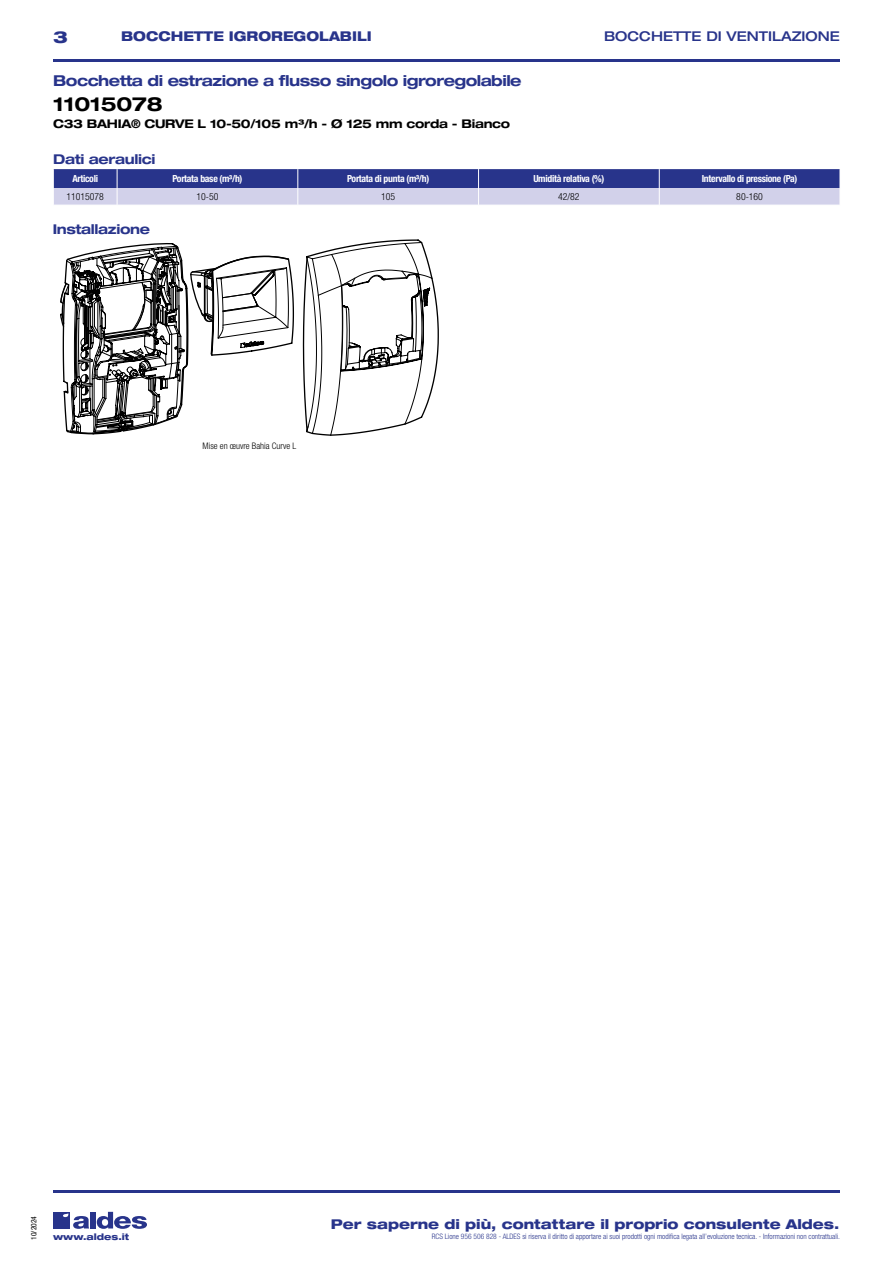
<style>
.page{position:relative;width:893px;height:1263px;background:#fff}
.page>*{position:absolute;margin:0;border:0;box-sizing:border-box;transform-origin:0 0}
.t1{font:700 expanded 19.5px "Helvetica Neue LT Std";letter-spacing:-.01em;color:#000}
.t2{font:800 expanded 16.5px "Helvetica Neue LT Std";color:#28348b}
.t3{font:700 expanded 15px "Helvetica Neue LT Std";letter-spacing:-.035em;color:#28348b}
.t4{font:800 expanded 13.5px "Helvetica Neue LT Std";color:#28348b}
.t5{font:700 expanded 13.5px "Helvetica Neue LT Std";letter-spacing:-.025em;color:#28348b}
.t6{font:800 expanded 13.5px "Helvetica Neue LT Std";color:#28348b;scale:.95 1}
.t7{font:500 expanded 13.5px "Helvetica Neue LT Std";color:#28348b}
.t8{font:700 expanded 12px "Helvetica Neue LT Std";letter-spacing:-.025em;color:#000}
.t9{font:700 condensed 9.75px "Helvetica Neue LT Std";letter-spacing:-.03em;color:#fff}
.t10{font:300 condensed 9.75px "Helvetica Neue";color:#000}
.t11{font:300 condensed 9px "Helvetica Neue LT Std";color:#000}
.t12{font:800 expanded 9px "Helvetica Neue LT Std";color:#28348b}
.t13{font:300 condensed 7.5px "Helvetica Neue LT Std";color:#28348b}
.t14{font:condensed 7.5px "Helvetica Neue LT Std";color:#000}
</style>
<div class="page">
<div style="left:53px;top:1212px;width:17px;height:16px;background:#28348b"></div>
<div style="left:90px;top:1212px;width:6px;height:16px;background:#28348b"></div>
<svg style="left:97px;top:1212px;width:50px;height:17px"></svg>
<svg style="left:63px;top:1213px;width:26px;height:16px"></svg>
<hr style="left:53px;top:59px;width:787px;height:2px;background:#28348b">
<hr style="left:53px;top:1190px;width:787px;height:2px;background:#28348b">
<svg style="left:53px;top:169px;width:787px;height:36px;background:#7a80b8"></svg>
<svg style="left:60px;top:239px;width:379px;height:197px"></svg>
<h2 class="t2" style="left:53px;top:26px;width:16px">3</h2>
<h3 class="t6" style="left:121px;top:28px;width:265px">BOCCHETTE IGROREGOLABILI</h3>
<h3 class="t7" style="left:604px;top:28px;width:237px">BOCCHETTE DI VENTILAZIONE</h3>
<h3 class="t3" style="left:53px;top:71px;width:470px">Bocchetta di estrazione a flusso singolo igroregolabile</h3>
<h1 class="t1" style="left:53px;top:92px;width:111px">11015078</h1>
<h3 class="t8" style="left:53px;top:116px;width:459px">C33 BAHIA® CURVE L 10-50/105 m³/h - Ø 125 mm corda - Bianco</h3>
<h3 class="t5" style="left:53px;top:150px;width:104px">Dati aeraulici</h3>
<h3 class="t9" style="left:72px;top:173px;width:27px">Articoli</h3>
<h3 class="t9" style="left:172px;top:173px;width:72px">Portata base (m³/h)</h3>
<h3 class="t9" style="left:347px;top:173px;width:84px">Portata di punta (m³/h)</h3>
<h3 class="t9" style="left:533px;top:173px;width:73px">Umidità relativa (%)</h3>
<h3 class="t9" style="left:702px;top:173px;width:97px">Intervallo di pressione (Pa)</h3>
<h3 class="t10" style="left:66px;top:191px;width:39px">11015078</h3>
<h3 class="t10" style="left:196px;top:191px;width:23px">10-50</h3>
<h3 class="t10" style="left:381px;top:191px;width:16px">105</h3>
<h3 class="t10" style="left:558px;top:191px;width:23px">42/82</h3>
<h3 class="t10" style="left:736px;top:191px;width:28px">80-160</h3>
<h3 class="t5" style="left:53px;top:220px;width:99px">Installazione</h3>
<p class="t11" style="left:202px;top:441px;width:95px">Mise en œuvre Bahia Curve L</p>
<p class="t14" style="left:29px;top:1240px;width:25px;rotate:-90deg">10/2024</p>
<h3 class="t4" style="left:331px;top:1215px;width:510px">Per saperne di più, contattare il proprio consulente Aldes.</h3>
<p class="t12" style="left:53px;top:1231px;width:78px">www.aldes.it</p>
<p class="t13" style="left:432px;top:1232px;width:410px">RCS Lione 956 506 828 - ALDES si riserva il diritto di apportare ai suoi prodotti ogni modifica legata all’evoluzione tecnica. - Informazioni non contrattuali.</p>
</div>
